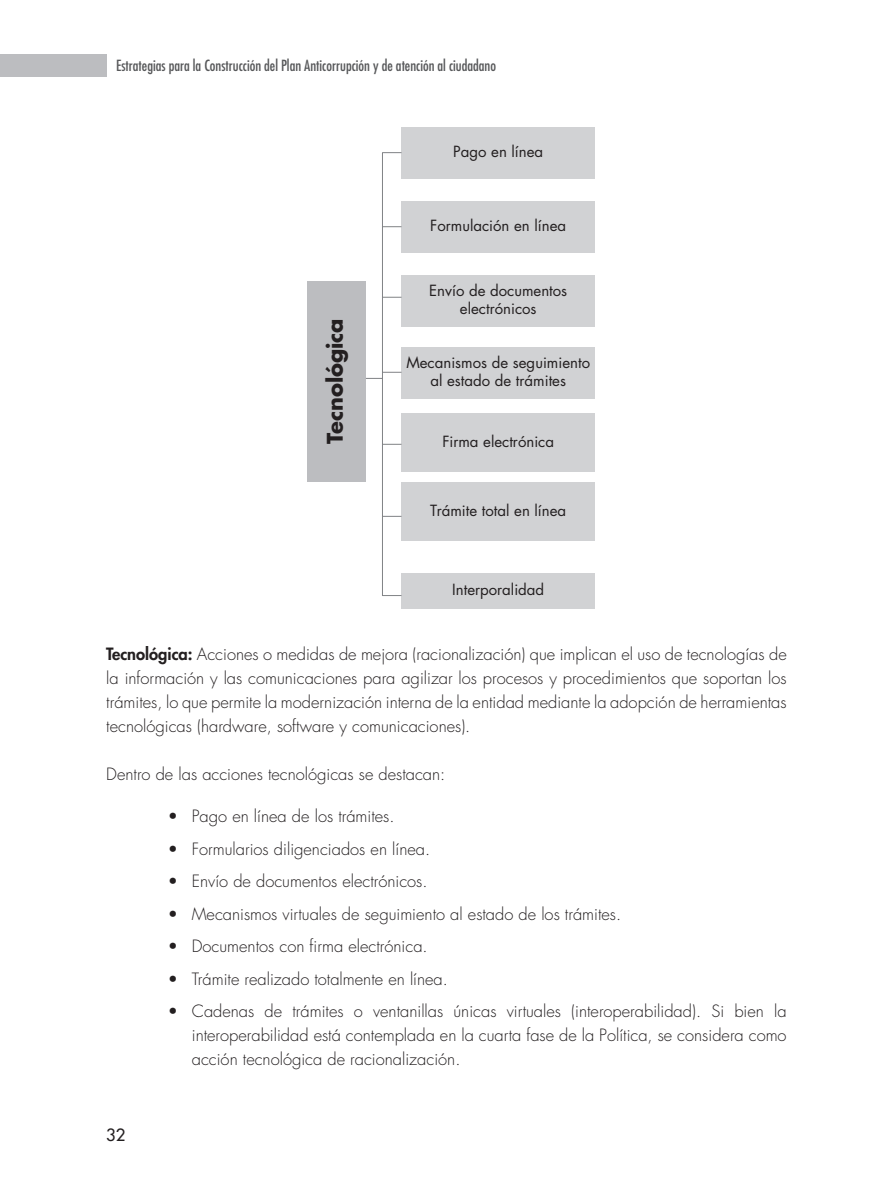
<style>
.page{position:relative;width:893px;height:1191px;background:#fff}
.page>*{position:absolute;margin:0;border:0;box-sizing:border-box;transform-origin:0 0}
.t1{font:700 21px "Futura Std";color:#231f20}
.t2{font:300 16.5px/24px "Futura Std";color:#231f20;text-align:justify}
.t3{font:500 16.5px "Futura Std";color:#231f20}
.t4{font:15px/18px "Futura Std";color:#231f20;text-align:center}
.t5{font:condensed 15px "Futura Std";color:#57585a}
.s1{font-weight:800}
</style>
<div class="page">
<div style="left:0;top:54px;width:106px;height:23px;background:#bcbdc0"></div>
<div style="left:308px;top:281px;width:58px;height:200px;background:#bcbdc0"></div>
<div style="left:401px;top:128px;width:194px;height:51px;background:#d1d2d4"></div>
<div style="left:401px;top:201px;width:194px;height:51px;background:#d1d2d4"></div>
<div style="left:401px;top:275px;width:194px;height:51px;background:#d1d2d4"></div>
<div style="left:401px;top:348px;width:194px;height:51px;background:#d1d2d4"></div>
<div style="left:401px;top:413px;width:194px;height:58px;background:#d1d2d4"></div>
<div style="left:401px;top:483px;width:194px;height:58px;background:#d1d2d4"></div>
<div style="left:401px;top:573px;width:194px;height:36px;background:#d1d2d4"></div>
<hr style="left:382px;top:153px;width:1px;height:443px;background:#808285">
<svg style="left:382px;top:152px;width:19px;height:1px"></svg>
<svg style="left:383px;top:226px;width:18px;height:1px"></svg>
<svg style="left:383px;top:297px;width:18px;height:1px"></svg>
<svg style="left:366px;top:372px;width:35px;height:7px"></svg>
<svg style="left:383px;top:444px;width:18px;height:1px"></svg>
<svg style="left:383px;top:516px;width:18px;height:1px"></svg>
<svg style="left:383px;top:595px;width:18px;height:1px"></svg>
<p class="t5" style="left:116px;top:57px;width:381px">Estrategias para la Construcción del Plan Anticorrupción y de atención al ciudadano</p>
<p class="t4" style="left:453px;top:143px;width:91px">Pago en línea</p>
<p class="t4" style="left:430px;top:216px;width:137px">Formulación en línea</p>
<p class="t1" style="left:321px;top:444px;width:127px;rotate:-90deg">Tecnológica</p>
<p class="t4" style="left:429px;top:281px;width:140px">Envío de documentos electrónicos</p>
<p class="t4" style="left:406px;top:354px;width:185px">Mecanismos de seguimiento al estado de trámites</p>
<p class="t4" style="left:442px;top:432px;width:113px">Firma electrónica</p>
<p class="t4" style="left:430px;top:501px;width:137px">Trámite total en línea</p>
<p class="t4" style="left:452px;top:581px;width:93px">Interporalidad</p>
<p class="t2" style="left:106px;top:642px;width:682px"><span class="s1">Tecnológica:</span> Acciones o medidas de mejora (racionalización) que implican el uso de tecnologías de la información y las comunicaciones para agilizar los procesos y procedimientos que soportan los trámites, lo que permite la modernización interna de la entidad mediante la adopción de herramientas tecnológicas (hardware, software y comunicaciones).</p>
<p class="t2" style="left:106px;top:762px;width:341px">Dentro de las acciones tecnológicas se destacan:</p>
<p class="t2" style="left:168px;top:804px;width:228px">• Pago en línea de los trámites.</p>
<p class="t2" style="left:168px;top:837px;width:264px">• Formularios diligenciados en línea.</p>
<p class="t2" style="left:168px;top:869px;width:261px">• Envío de documentos electrónicos.</p>
<p class="t2" style="left:168px;top:902px;width:455px">• Mecanismos virtuales de seguimiento al estado de los trámites.</p>
<p class="t2" style="left:168px;top:934px;width:261px">• Documentos con firma electrónica.</p>
<p class="t2" style="left:168px;top:967px;width:282px">• Trámite realizado totalmente en línea.</p>
<p class="t2" style="left:192px;top:999px;width:596px;text-indent:-24px">• Cadenas de trámites o ventanillas únicas virtuales (interoperabilidad). Si bien la interoperabilidad está contemplada en la cuarta fase de la Política, se considera como acción tecnológica de racionalización.</p>
<p class="t3" style="left:106px;top:1124px;width:21px">32</p>
</div>
